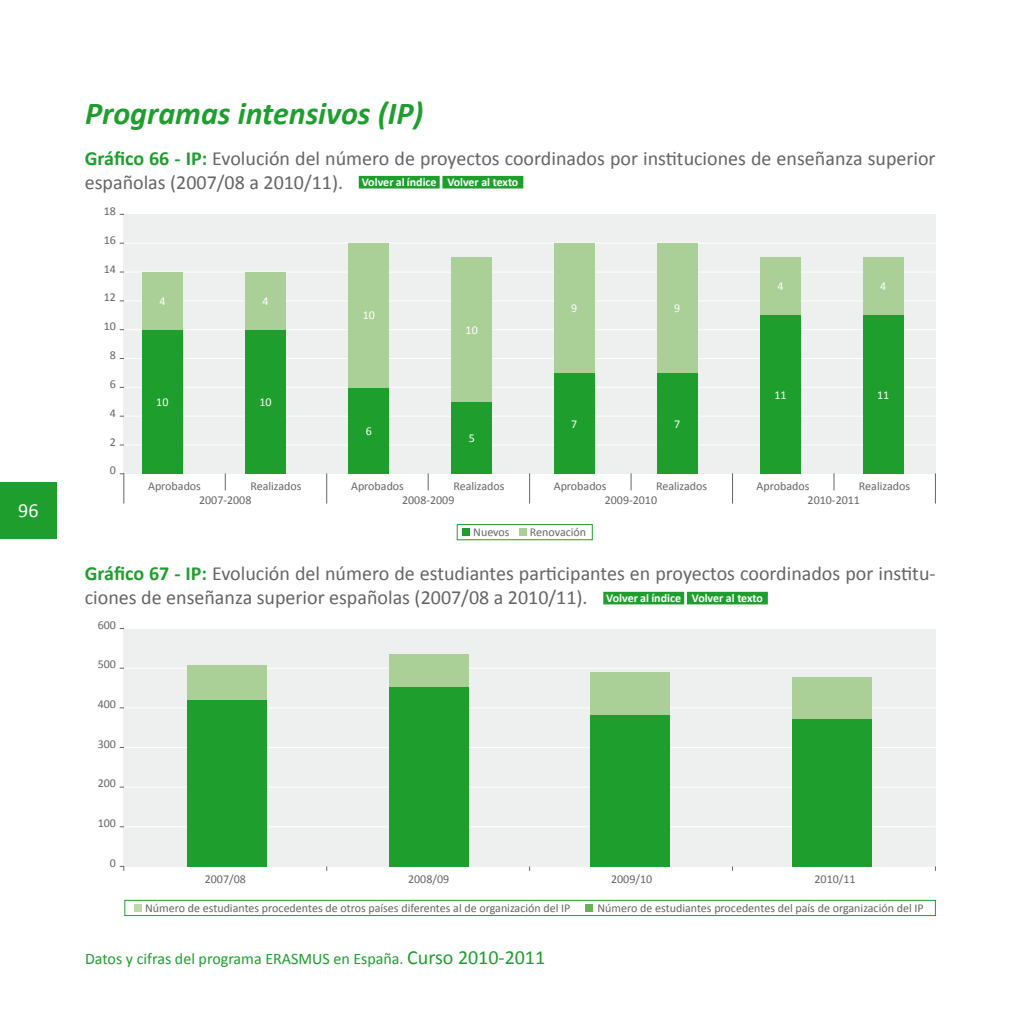
<style>
.page{position:relative;width:1021px;height:1021px;background:#fff}
.page>*{position:absolute;margin:0;border:0;box-sizing:border-box;transform-origin:0 0}
.TODO_TEXTO_OK{font:italic 700 32px "Calibri";color:#1e9f2d}
.TODO_TEXTO_OK-2{font:20px/24px "Calibri";color:#646567}
.t1{font:20px "Calibri";color:#fff}
.t2{font:16px "Calibri";color:#1e9f2d}
.TEXTO_GRAFICOS{font:12px "Calibri";color:#646567}
.TEXTO_GRAFICOS-2{font:700 12px "Calibri";color:#fff}
.TEXTO_GRAFICOS-3{font:12px "Calibri";color:#fff}
.s1{font-weight:700;color:#1e9f2d}
.s2{font-size:20px}
</style>
<div class="page">
<div style="left:0;top:482px;width:57px;height:57px;background:#1e9f2d"></div>
<div style="left:123px;top:215px;width:812px;height:259px;background:#eeefef"></div>
<hr style="left:124px;top:444px;width:811px;height:1px;background:#fff">
<hr style="left:124px;top:415px;width:811px;height:1px;background:#fff">
<hr style="left:124px;top:387px;width:811px;height:1px;background:#fff">
<hr style="left:124px;top:358px;width:811px;height:1px;background:#fff">
<hr style="left:124px;top:329px;width:811px;height:1px;background:#fff">
<hr style="left:124px;top:300px;width:811px;height:1px;background:#fff">
<hr style="left:124px;top:271px;width:811px;height:1px;background:#fff">
<hr style="left:124px;top:243px;width:811px;height:1px;background:#fff">
<hr style="left:123px;top:473px;width:1px;height:30px;background:#646567">
<svg style="left:225px;top:473px;width:1px;height:17px"></svg>
<hr style="left:326px;top:473px;width:1px;height:30px;background:#646567">
<svg style="left:427px;top:473px;width:1px;height:17px"></svg>
<hr style="left:529px;top:473px;width:1px;height:30px;background:#646567">
<svg style="left:630px;top:473px;width:1px;height:17px"></svg>
<hr style="left:732px;top:473px;width:1px;height:30px;background:#646567">
<svg style="left:833px;top:473px;width:1px;height:17px"></svg>
<hr style="left:934px;top:473px;width:1px;height:30px;background:#646567">
<div style="left:123px;top:629px;width:812px;height:238px;background:#eeefef"></div>
<hr style="left:124px;top:826px;width:811px;height:1px;background:#fff">
<hr style="left:124px;top:786px;width:811px;height:1px;background:#fff">
<hr style="left:124px;top:747px;width:811px;height:1px;background:#fff">
<hr style="left:124px;top:707px;width:811px;height:1px;background:#fff">
<hr style="left:124px;top:667px;width:811px;height:1px;background:#fff">
<div style="left:124px;top:899px;width:811px;height:17px;background:#fff;border:1px solid #1e9f2d"></div>
<div style="left:134px;top:904px;width:8px;height:7px;background:#bddaad"></div>
<div style="left:585px;top:904px;width:7px;height:7px;background:#68b156"></div>
<div style="left:142px;top:330px;width:40px;height:144px;background:#1e9f2d"></div>
<div style="left:245px;top:330px;width:40px;height:144px;background:#1e9f2d"></div>
<div style="left:349px;top:387px;width:40px;height:87px;background:#1e9f2d"></div>
<div style="left:451px;top:402px;width:41px;height:72px;background:#1e9f2d"></div>
<div style="left:554px;top:373px;width:40px;height:101px;background:#1e9f2d"></div>
<div style="left:657px;top:373px;width:40px;height:101px;background:#1e9f2d"></div>
<div style="left:760px;top:315px;width:40px;height:159px;background:#1e9f2d"></div>
<div style="left:863px;top:315px;width:40px;height:159px;background:#1e9f2d"></div>
<div style="left:142px;top:272px;width:40px;height:58px;background:#aacf97"></div>
<div style="left:245px;top:272px;width:40px;height:58px;background:#aacf97"></div>
<div style="left:349px;top:243px;width:40px;height:144px;background:#aacf97"></div>
<div style="left:451px;top:257px;width:41px;height:145px;background:#aacf97"></div>
<div style="left:554px;top:243px;width:40px;height:130px;background:#aacf97"></div>
<div style="left:657px;top:243px;width:40px;height:130px;background:#aacf97"></div>
<div style="left:760px;top:257px;width:40px;height:58px;background:#aacf97"></div>
<div style="left:863px;top:257px;width:40px;height:58px;background:#aacf97"></div>
<div style="left:456px;top:524px;width:136px;height:16px;background:#fff;border:1px solid #1e9f2d"></div>
<div style="left:462px;top:528px;width:8px;height:8px;background:#1e9f2d"></div>
<div style="left:519px;top:528px;width:7px;height:8px;background:#aacf97"></div>
<div style="left:187px;top:700px;width:80px;height:167px;background:#1e9f2d"></div>
<div style="left:389px;top:687px;width:79px;height:180px;background:#1e9f2d"></div>
<div style="left:590px;top:715px;width:80px;height:152px;background:#1e9f2d"></div>
<div style="left:792px;top:718px;width:80px;height:149px;background:#1e9f2d"></div>
<div style="left:187px;top:665px;width:80px;height:35px;background:#aacf97"></div>
<div style="left:389px;top:654px;width:79px;height:33px;background:#aacf97"></div>
<div style="left:590px;top:672px;width:80px;height:43px;background:#aacf97"></div>
<div style="left:792px;top:677px;width:80px;height:41px;background:#aacf97"></div>
<div style="left:359px;top:176px;width:80px;height:12px;background:#1e9f2d"></div>
<div style="left:603px;top:592px;width:81px;height:12px;background:#1e9f2d"></div>
<div style="left:442px;top:176px;width:81px;height:12px;background:#1e9f2d"></div>
<div style="left:687px;top:592px;width:80px;height:12px;background:#1e9f2d"></div>
<h2 class="t1" style="left:18px;top:498px;width:22px">96</h2>
<p class="TODO_TEXTO_OK" style="left:85px;top:94px;width:340px">Programas intensivos (IP)</p>
<p class="TODO_TEXTO_OK-2" style="left:85px;top:145px;width:852px"><span class="s1">Gráfico 66 - IP:</span> Evolución del número de proyectos coordinados por instituciones de enseñanza superior españolas (2007/08 a 2010/11).</p>
<p class="TEXTO_GRAFICOS-2" style="left:362px;top:175px;width:76px">Volver al índice</p>
<p class="TEXTO_GRAFICOS-2" style="left:447px;top:175px;width:72px">Volver al texto</p>
<p class="TEXTO_GRAFICOS" style="left:104px;top:203px;width:14px">18</p>
<p class="TEXTO_GRAFICOS" style="left:104px;top:232px;width:14px">16</p>
<p class="TEXTO_GRAFICOS" style="left:104px;top:261px;width:14px">14</p>
<p class="TEXTO_GRAFICOS" style="left:104px;top:290px;width:14px">12</p>
<p class="TEXTO_GRAFICOS" style="left:104px;top:319px;width:14px">10</p>
<p class="TEXTO_GRAFICOS" style="left:110px;top:348px;width:8px">8</p>
<p class="TEXTO_GRAFICOS" style="left:110px;top:376px;width:8px">6</p>
<p class="TEXTO_GRAFICOS" style="left:110px;top:405px;width:8px">4</p>
<p class="TEXTO_GRAFICOS" style="left:110px;top:434px;width:8px">2</p>
<p class="TEXTO_GRAFICOS" style="left:110px;top:463px;width:8px">0</p>
<p class="TEXTO_GRAFICOS-3" style="left:159px;top:294px;width:8px">4</p>
<p class="TEXTO_GRAFICOS-3" style="left:262px;top:294px;width:8px">4</p>
<p class="TEXTO_GRAFICOS-3" style="left:156px;top:394px;width:14px">10</p>
<p class="TEXTO_GRAFICOS-3" style="left:259px;top:394px;width:14px">10</p>
<p class="TEXTO_GRAFICOS-3" style="left:363px;top:308px;width:14px">10</p>
<p class="TEXTO_GRAFICOS-3" style="left:366px;top:423px;width:8px">6</p>
<p class="TEXTO_GRAFICOS-3" style="left:465px;top:322px;width:14px">10</p>
<p class="TEXTO_GRAFICOS-3" style="left:468px;top:430px;width:8px">5</p>
<p class="TEXTO_GRAFICOS-3" style="left:571px;top:301px;width:8px">9</p>
<p class="TEXTO_GRAFICOS-3" style="left:674px;top:301px;width:8px">9</p>
<p class="TEXTO_GRAFICOS-3" style="left:571px;top:416px;width:8px">7</p>
<p class="TEXTO_GRAFICOS-3" style="left:674px;top:416px;width:8px">7</p>
<p class="TEXTO_GRAFICOS-3" style="left:777px;top:279px;width:8px">4</p>
<p class="TEXTO_GRAFICOS-3" style="left:880px;top:279px;width:8px">4</p>
<p class="TEXTO_GRAFICOS-3" style="left:774px;top:387px;width:14px">11</p>
<p class="TEXTO_GRAFICOS-3" style="left:877px;top:387px;width:14px">11</p>
<p class="TEXTO_GRAFICOS" style="left:148px;top:479px;width:54px">Aprobados</p>
<p class="TEXTO_GRAFICOS" style="left:351px;top:479px;width:54px">Aprobados</p>
<p class="TEXTO_GRAFICOS" style="left:553px;top:479px;width:54px">Aprobados</p>
<p class="TEXTO_GRAFICOS" style="left:756px;top:479px;width:54px">Aprobados</p>
<p class="TEXTO_GRAFICOS" style="left:199px;top:492px;width:54px">2007-2008</p>
<p class="TEXTO_GRAFICOS" style="left:402px;top:492px;width:54px">2008-2009</p>
<p class="TEXTO_GRAFICOS" style="left:604px;top:492px;width:54px">2009-2010</p>
<p class="TEXTO_GRAFICOS" style="left:807px;top:492px;width:54px">2010-2011</p>
<p class="TEXTO_GRAFICOS" style="left:250px;top:479px;width:53px">Realizados</p>
<p class="TEXTO_GRAFICOS" style="left:453px;top:479px;width:53px">Realizados</p>
<p class="TEXTO_GRAFICOS" style="left:656px;top:479px;width:53px">Realizados</p>
<p class="TEXTO_GRAFICOS" style="left:859px;top:479px;width:53px">Realizados</p>
<p class="TEXTO_GRAFICOS" style="left:473px;top:524px;width:38px">Nuevos</p>
<p class="TEXTO_GRAFICOS" style="left:530px;top:524px;width:58px">Renovación</p>
<p class="TODO_TEXTO_OK-2" style="left:85px;top:561px;width:852px"><span class="s1">Gráfico 67 - IP:</span> Evolución del número de estudiantes participantes en proyectos coordinados por institu&shy;ciones de enseñanza superior españolas (2007/08 a 2010/11).</p>
<p class="TEXTO_GRAFICOS-2" style="left:606px;top:590px;width:76px">Volver al índice</p>
<p class="TEXTO_GRAFICOS-2" style="left:692px;top:590px;width:72px">Volver al texto</p>
<p class="TEXTO_GRAFICOS" style="left:98px;top:617px;width:20px">600</p>
<p class="TEXTO_GRAFICOS" style="left:98px;top:657px;width:20px">500</p>
<p class="TEXTO_GRAFICOS" style="left:98px;top:696px;width:20px">400</p>
<p class="TEXTO_GRAFICOS" style="left:98px;top:736px;width:20px">300</p>
<p class="TEXTO_GRAFICOS" style="left:98px;top:775px;width:20px">200</p>
<p class="TEXTO_GRAFICOS" style="left:98px;top:815px;width:20px">100</p>
<p class="TEXTO_GRAFICOS" style="left:110px;top:855px;width:8px">0</p>
<p class="TEXTO_GRAFICOS" style="left:205px;top:871px;width:43px">2007/08</p>
<p class="TEXTO_GRAFICOS" style="left:408px;top:871px;width:43px">2008/09</p>
<p class="TEXTO_GRAFICOS" style="left:611px;top:871px;width:43px">2009/10</p>
<p class="TEXTO_GRAFICOS" style="left:814px;top:871px;width:43px">2010/11</p>
<p class="TEXTO_GRAFICOS" style="left:145px;top:900px;width:427px">Número de estudiantes procedentes de otros países diferentes al de organización del IP</p>
<p class="TEXTO_GRAFICOS" style="left:597px;top:900px;width:328px">Número de estudiantes procedentes del país de organización del IP</p>
<h3 class="t2" style="left:85px;top:949px;width:461px">Datos y cifras del programa ERASMUS en España. <span class="s2">Curso 2010-2011</span></h3>
</div>
